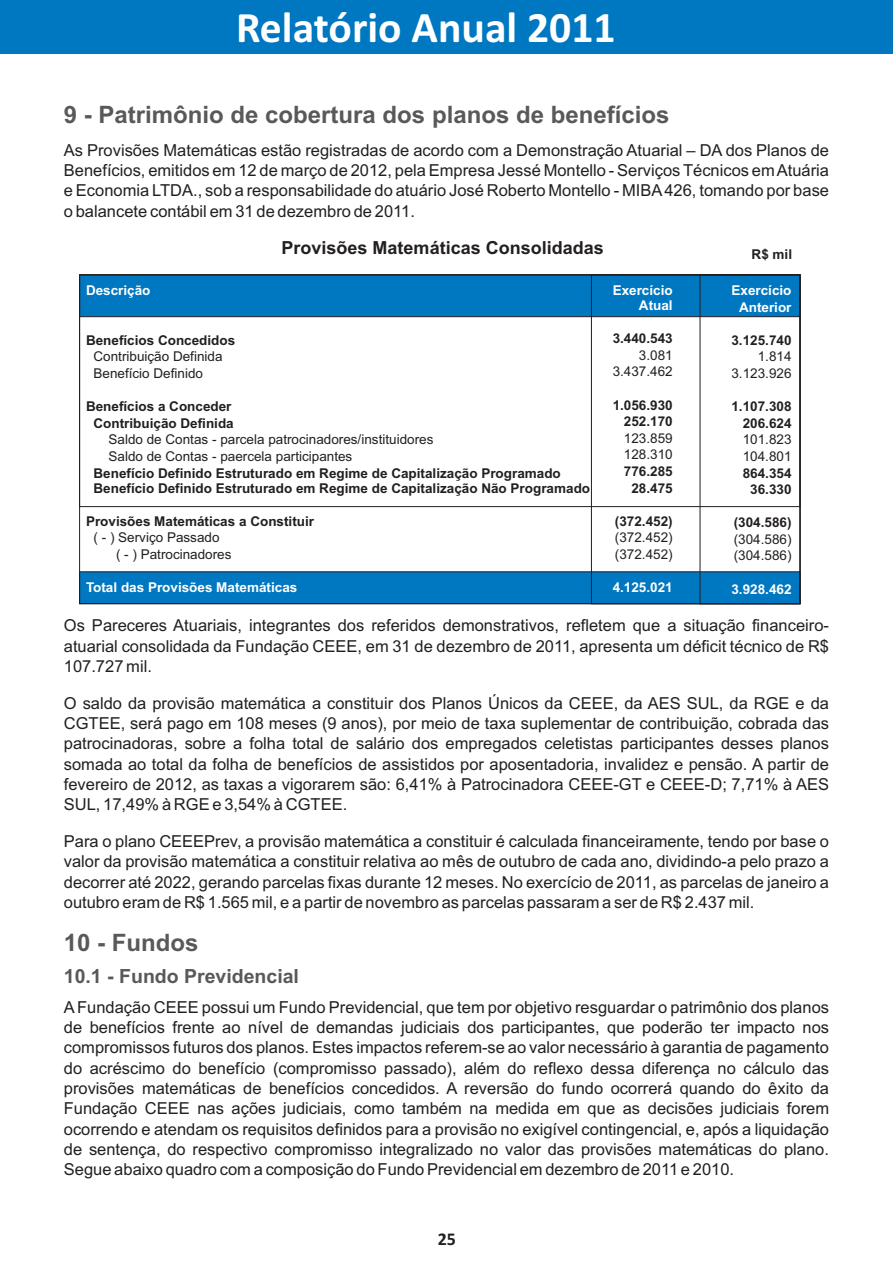
<style>
.page{position:relative;width:893px;height:1263px;background:#fff}
.page>*{position:absolute;margin:0;border:0;box-sizing:border-box;transform-origin:0 0}
.t1{font:700 43.65px "Calibri";color:#fff}
.t2{font:700 24px "Arial";color:#58595b}
.t3{font:700 19.5px "Arial";color:#58595b}
.t4{font:700 18px "Arial";color:#231f20}
.t5{font:700 18px "Calibri";color:#231f20}
.t6{font:16.5px/20.2px "Arial";color:#231f20;text-align:justify}
.t7{font:700 13.5px/16.6px "Arial";color:#231f20;text-align:center}
.t8{font:13.5px/16.6px "Arial";color:#231f20}
.t9{font:700 13.5px/15.1px "Arial";color:#fff;text-align:right}
</style>
<div class="page">
<svg style="left:81px;top:571px;width:717px;height:31px;background:#0375bb"></svg>
<svg style="left:79px;top:274px;width:721px;height:43px;background:#0272b7"></svg>
<div style="left:700px;top:275px;width:100px;height:329px;border:1px solid #231f20"></div>
<div style="left:0;top:1px;width:893px;height:53px;background:#0078c1"></div>
<h1 class="t1" style="left:236px;top:10px;width:381px">Relatório Anual 2011</h1>
<h2 class="t2" style="left:64px;top:106px;width:607px">9 - Patrimônio de cobertura dos planos de benefícios</h2>
<p class="t6" style="left:64px;top:141px;width:767px">As Provisões Matemáticas estão registradas de acordo com a Demonstração Atuarial – DA dos Planos de Benefícios, emitidos em 12 de março de 2012, pela Empresa Jessé Montello - Serviços Técnicos em Atuária e Economia LTDA., sob a responsabilidade do atuário José Roberto Montello - MIBA426, tomando por base o balancete contábil em 31 de dezembro de 2011.</p>
<p class="t4" style="left:282px;top:241px;width:324px">Provisões Matemáticas Consolidadas</p>
<p class="t7" style="left:752px;top:248px;width:42px">R$ mil</p>
<p class="t9" style="left:86px;top:284px;width:66px">Descrição</p>
<p class="t9" style="left:613px;top:284px;width:62px">Exercício<br>Atual</p>
<p class="t9" style="left:731px;top:283px;width:62px;line-height:16.6px;text-align:center">Exercício<br>Anterior</p>
<p class="t7" style="left:86px;top:333px;width:151px">Benefícios Concedidos</p>
<p class="t8" style="left:93px;top:350px;width:131px">Contribuição Definida<br>Benefício Definido</p>
<p class="t7" style="left:86px;top:399px;width:149px">Benefícios a Conceder<br>Contribuição Definida</p>
<p class="t8" style="left:109px;top:432px;width:326px">Saldo de Contas - parcela patrocinadores/instituidores<br>Saldo de Contas - paercela participantes</p>
<p class="t7" style="left:93px;top:466px;width:498px;line-height:15.1px;text-align:left">Benefício Definido Estruturado em Regime de Capitalização Programado<br>Benefício Definido Estruturado em Regime de Capitalização Não Programado</p>
<p class="t7" style="left:86px;top:514px;width:230px">Provisões Matemáticas a Constituir</p>
<p class="t8" style="left:116px;top:530px;width:117px;text-indent:-23px">( - ) Serviço Passado<br>( - ) Patrocinadores</p>
<p class="t7" style="left:613px;top:331px;width:62px">3.440.543</p>
<p class="t8" style="left:613px;top:348px;width:62px;text-align:right">3.081<br>3.437.462</p>
<p class="t7" style="left:613px;top:398px;width:62px;text-align:right">1.056.930<br>252.170</p>
<p class="t8" style="left:624px;top:431px;width:50px">123.859<br>128.310</p>
<p class="t7" style="left:624px;top:464px;width:50px">776.285<br>28.475</p>
<p class="t7" style="left:615px;top:514px;width:59px">(372.452)</p>
<p class="t8" style="left:615px;top:530px;width:59px">(372.452) (372.452)</p>
<p class="t7" style="left:731px;top:333px;width:62px">3.125.740</p>
<p class="t8" style="left:731px;top:350px;width:62px;text-align:right">1.814<br>3.123.926</p>
<p class="t7" style="left:731px;top:399px;width:62px;text-align:right">1.107.308<br>206.624</p>
<p class="t8" style="left:743px;top:432px;width:50px">101.823<br>104.801</p>
<p class="t7" style="left:743px;top:466px;width:50px">864.354<br>36.330</p>
<p class="t7" style="left:734px;top:515px;width:59px">(304.586)</p>
<p class="t8" style="left:734px;top:532px;width:59px">(304.586) (304.586)</p>
<p class="t9" style="left:86px;top:581px;width:213px">Total das Provisões Matemáticas</p>
<p class="t9" style="left:613px;top:581px;width:62px">4.125.021</p>
<p class="t9" style="left:731px;top:583px;width:62px">3.928.462</p>
<p class="t6" style="left:64px;top:617px;width:767px">Os Pareceres Atuariais, integrantes dos referidos demonstrativos, refletem que a situação financeiro&shy;atuarial consolidada da Fundação CEEE, em 31 de dezembro de 2011, apresenta um déficit técnico de R$ 107.727 mil.</p>
<p class="t6" style="left:64px;top:694px;width:767px">O saldo da provisão matemática a constituir dos Planos Únicos da CEEE, da AES SUL, da RGE e da CGTEE, será pago em 108 meses (9 anos), por meio de taxa suplementar de contribuição, cobrada das patrocinadoras, sobre a folha total de salário dos empregados celetistas participantes desses planos somada ao total da folha de benefícios de assistidos por aposentadoria, invalidez e pensão. A partir de fevereiro de 2012, as taxas a vigorarem são: 6,41% à Patrocinadora CEEE-GT e CEEE-D; 7,71% à AES SUL, 17,49% à RGE e 3,54% à CGTEE.</p>
<p class="t6" style="left:64px;top:833px;width:767px">Para o plano CEEEPrev, a provisão matemática a constituir é calculada financeiramente, tendo por base o valor da provisão matemática a constituir relativa ao mês de outubro de cada ano, dividindo-a pelo prazo a decorrer até 2022, gerando parcelas fixas durante 12 meses. No exercício de 2011, as parcelas de janeiro a outubro eram de R$ 1.565 mil, e a partir de novembro as parcelas passaram a ser de R$ 2.437 mil.</p>
<h2 class="t2" style="left:64px;top:933px;width:136px">10 - Fundos</h2>
<p class="t3" style="left:64px;top:969px;width:237px">10.1 - Fundo Previdencial</p>
<p class="t6" style="left:64px;top:998px;width:767px">AFundação CEEE possui um Fundo Previdencial, que tem por objetivo resguardar o patrimônio dos planos de benefícios frente ao nível de demandas judiciais dos participantes, que poderão ter impacto nos compromissos futuros dos planos. Estes impactos referem-se ao valor necessário à garantia de pagamento do acréscimo do benefício (compromisso passado), além do reflexo dessa diferença no cálculo das provisões matemáticas de benefícios concedidos. A reversão do fundo ocorrerá quando do êxito da Fundação CEEE nas ações judiciais, como também na medida em que as decisões judiciais forem ocorrendo e atendam os requisitos definidos para a provisão no exigível contingencial, e, após a liquidação de sentença, do respectivo compromisso integralizado no valor das provisões matemáticas do plano.<br>Segue abaixo quadro com a composição do Fundo Previdencial em dezembro de 2011 e 2010.</p>
<p class="t5" style="left:438px;top:1231px;width:20px">25</p>
</div>
